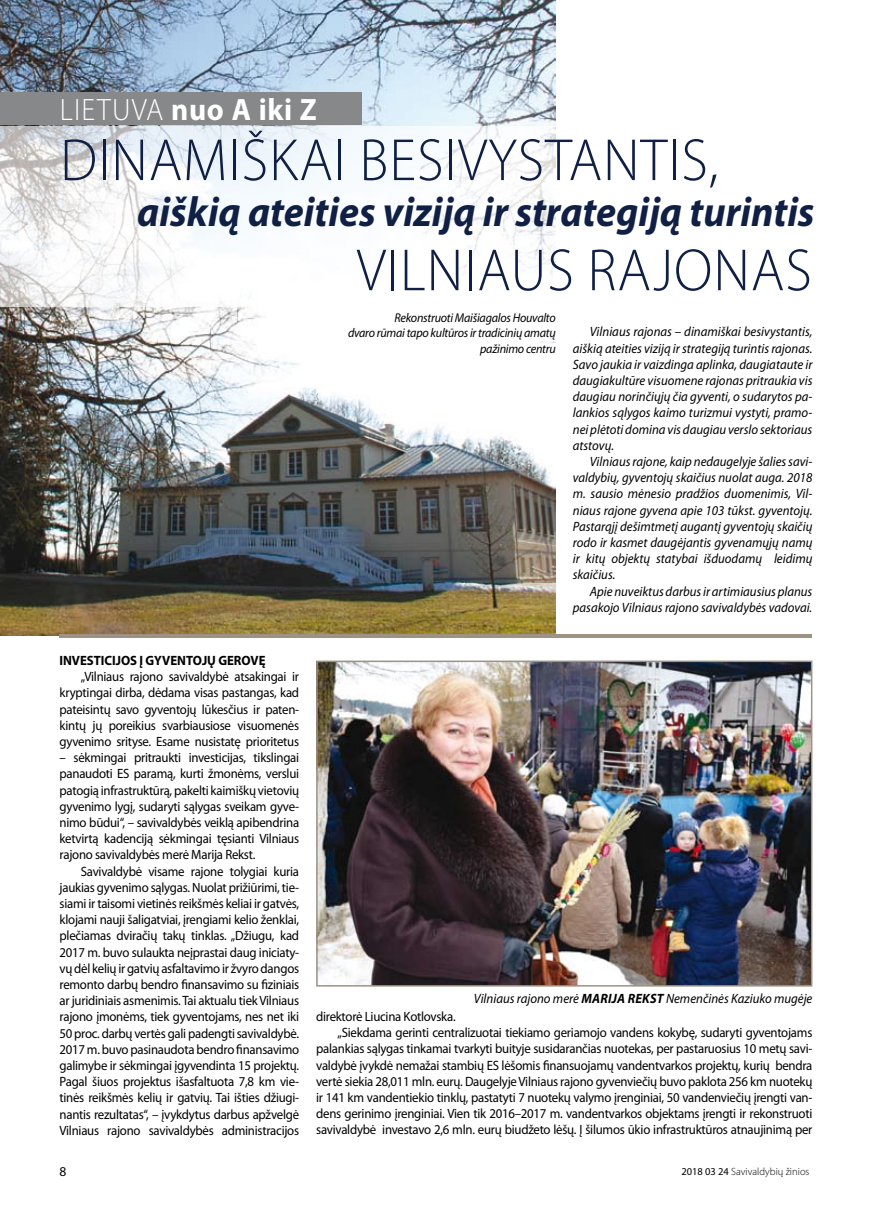
<style>
.page{position:relative;width:872px;height:1212px;background:#fff}
.page>*{position:absolute;margin:0;border:0;box-sizing:border-box;transform-origin:0 0}
.t1{font:300 60px "Myriad Pro";letter-spacing:.02em;color:#102045;scale:.95 1}
.t2{font:italic 700 42px "Myriad Pro";letter-spacing:-.01em;color:#102045;scale:.95 1}
.t3{font:700 31.05px "Myriad Pro";color:#fff;scale:.95 1}
.t4{font:13.5px/16.2px "Myriad Pro";letter-spacing:-.02em;color:#000;text-align:justify;scale:.95 1}
.t5{font:italic 13.5px/16.2px "Myriad Pro";color:#000;text-align:justify;scale:.95 1}
.t6{font:700 13.5px "Myriad Pro";color:#000;scale:.95 1}
.t7{font:italic 12.75px/15.3px "Myriad Pro";letter-spacing:-.02em;color:#000;text-align:right;scale:.95 1}
.t8{font:300 10.5px "Myriad Pro";color:#000}
.s1{font-weight:300}
.s2{font-weight:700}
.s3{font-weight:400}
</style>
<div class="page">
<img style="left:0;top:0;width:556px;height:635px">
<img style="left:0;top:126px;width:556px;height:180px">
<div style="left:0;top:92px;width:361px;height:33px;background:#878889"></div>
<img style="left:319px;top:663px;width:490px;height:320px">
<div style="left:316px;top:660px;width:496px;height:326px;border:2px solid #9d9283"></div>
<hr style="left:60px;top:635px;width:752px;height:3px;background:#9d9283">
<h3 class="t3" style="left:60px;top:90px;width:270px"><span class="s1">LIETUVA</span> NUO A IKI Z</h3>
<h1 class="t1" style="left:60px;top:124px;width:694px">DINAMIŠKAI BESIVYSTANTIS,</h1>
<h2 class="t2" style="left:137px;top:184px;width:714px">aiškią ateities viziją ir strategiją turintis</h2>
<h1 class="t1" style="left:357px;top:234px;width:480px">VILN IAUS RAJONAS</h1>
<p class="t7" style="left:348px;top:310px;width:220px">Rekonstruoti Maišiagalos Houvalto<br>dvaro rūmai tapo kultūros ir tradicinių amatų pažinimo centru</p>
<p class="t5" style="left:573px;top:323px;width:254px;text-indent:17px">Vilniaus rajonas – dinamiškai besivystantis, aiškią ateities viziją ir strategiją turintis rajonas.<br>Savo jaukia ir vaizdinga aplinka, daugiataute ir daugiakultūre visuomene rajonas pritraukia vis daugiau norinčiųjų čia gyventi, o sudarytos pa&shy;lankios sąlygos kaimo turizmui vystyti, pramo&shy;nei plėtoti domina vis daugiau verslo sektoriaus atstovų.</p>
<p class="t5" style="left:573px;top:453px;width:254px;text-indent:17px">Vilniaus rajone, kaip nedaugelyje šalies savi&shy;valdybių, gyventojų skaičius nuolat auga. 2018 m. sausio mėnesio pradžios duomenimis, Vil&shy;niaus rajone gyvena apie 103 tūkst. gyventojų.<br>Pastarąjį dešimtmetį augantį gyventojų skaičių rodo ir kasmet daugėjantis gyvenamųjų namų ir kitų objektų statybai išduodamų leidimų skaičius.</p>
<p class="t5" style="left:573px;top:583px;width:254px;text-align:right">Apie nuveiktus darbus ir artimiausius planus pasakojo Vilniaus rajono savivaldybės vadovai.</p>
<p class="t6" style="left:60px;top:652px;width:218px">INVESTICIJOS Į GYVENTOJŲ GEROVĘ</p>
<p class="t4" style="left:60px;top:668px;width:254px;text-indent:21px">„Vilniaus rajono savivaldybė atsakingai ir kryptingai dirba, dėdama visas pastangas, kad pateisintų savo gyventojų lūkesčius ir paten&shy;kintų jų poreikius svarbiausiose visuomenės gyvenimo srityse. Esame nusistatę prioritetus</p>
<p class="t4" style="left:60px;top:749px;width:254px">– sėkmingai pritraukti investicijas, tikslingai panaudoti ES paramą, kurti žmonėms, verslui patogią infrastruktūrą, pakelti kaimiškų vietovių gyvenimo lygį, sudaryti sąlygas sveikam gyve&shy;nimo būdui“, – savivaldybės veiklą apibendrina ketvirtą kadenciją sėkmingai tęsianti Vilniaus rajono savivaldybės merė Marija Rekst.</p>
<p class="t4" style="left:60px;top:863px;width:254px;text-indent:21px">Savivaldybė visame rajone tolygiai kuria jaukias gyvenimo sąlygas. Nuolat prižiūrimi, tie&shy;siami ir taisomi vietinės reikšmės keliai ir gatvės, klojami nauji šaligatviai, įrengiami kelio ženklai, plečiamas dviračių takų tinklas. „Džiugu, kad 2017 m. buvo sulaukta neįprastai daug iniciaty&shy;vų dėl kelių ir gatvių asfaltavimo ir žvyro dangos remonto darbų bendro finansavimo su fiziniais ar juridiniais asmenimis. Tai aktualu tiek Vilniaus rajono įmonėms, tiek gyventojams, nes net iki 50 proc. darbų vertės gali padengti savivaldybė.<br>2017 m. buvo pasinaudota bendro finansavimo galimybe ir sėkmingai įgyvendinta 15 projektų.<br>Pagal šiuos projektus išasfaltuota 7,8 km vie&shy;tinės reikšmės kelių ir gatvių. Tai išties džiugi&shy;nantis rezultatas“, – įvykdytus darbus apžvelgė Vilniaus rajono savivaldybės administracijos</p>
<p class="t5" style="left:474px;top:990px;width:358px">Vilniaus rajono merė <span class="s2">Marija Rekst</span> Nemenčinės Kaziuko mugėje</p>
<p class="t4" style="left:316px;top:1008px;width:148px">direktorė Liucina Kotlovska.</p>
<p class="t4" style="left:337px;top:1024px;width:501px">„Siekdama gerinti centralizuotai tiekiamo geriamojo vandens kokybę, sudaryti gyventojams</p>
<p class="t4" style="left:316px;top:1040px;width:524px">palankias sąlygas tinkamai tvarkyti buityje susidarančias nuotekas, per pastaruosius 10 metų savi-</p>
<p class="t4" style="left:316px;top:1057px;width:524px">valdybė įvykdė nemažai stambių ES lėšomis finansuojamų vandentvarkos projektų, kurių bendra</p>
<p class="t4" style="left:316px;top:1073px;width:524px">vertė siekia 28,011 mln. eurų. Daugelyje Vilniaus rajono gyvenviečių buvo paklota 256 km nuotekų</p>
<p class="t4" style="left:316px;top:1089px;width:524px">ir 141 km vandentiekio tinklų, pastatyti 7 nuotekų valymo įrenginiai, 50 vandenviečių įrengti van-</p>
<p class="t4" style="left:316px;top:1105px;width:524px">dens gerinimo įrenginiai. Vien tik 2016–2017 m. vandentvarkos objektams įrengti ir rekonstruoti</p>
<p class="t4" style="left:316px;top:1121px;width:524px">savivaldybė investavo 2,6 mln. eurų biudžeto lėšų. Į šilumos ūkio infrastruktūros atnaujinimą per</p>
<p class="t8" style="left:681px;top:1165px;width:129px"><span class="s3">2018 03 24</span> SAVIVALDYBIŲ ŽINIOS</p>
</div>
